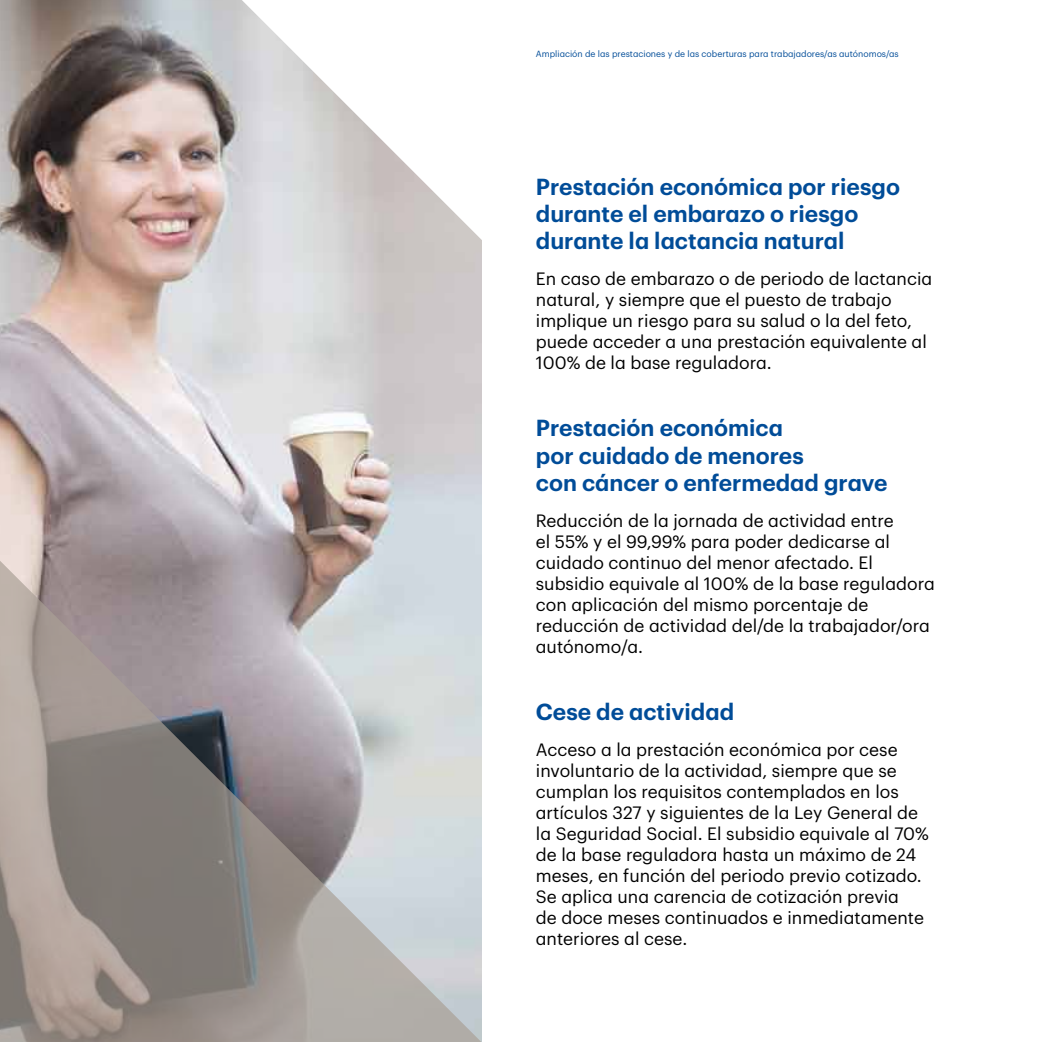
<style>
.page{position:relative;width:1042px;height:1042px;background:#fff}
.page>*{position:absolute;margin:0;border:0;box-sizing:border-box;transform-origin:0 0}
.t1{font:600 22.75px/27.3px "Graphik";color:#004c98}
.t2{font:17.5px/21px "Graphik";color:#000}
.t3{font:8.75px "Graphik";color:#004c98}
</style>
<div class="page">
<img style="left:0;top:0;width:481px;height:561px">
<svg style="left:242px;top:0;width:240px;height:282px"></svg>
<svg style="left:0;top:561px;width:482px;height:481px;background:#a7a2a2"></svg>
<p class="t3" style="left:536px;top:47px;width:364px">Ampliación de las prestaciones y de las coberturas para trabajadores/as autónomos/as</p>
<h1 class="t1" style="left:536px;top:171px;width:366px">Prestación económica por riesgo durante el embarazo o riesgo durante la lactancia natural</h1>
<p class="t2" style="left:536px;top:267px;width:398px">En caso de embarazo o de periodo de lactancia natural, y siempre que el puesto de trabajo implique un riesgo para su salud o la del feto, puede acceder a una prestación equivalente al 100% de la base reguladora.</p>
<h1 class="t1" style="left:536px;top:412px;width:353px">Prestación económica<br>por cuidado de menores<br>con cáncer o enfermedad grave</h1>
<p class="t2" style="left:536px;top:508px;width:400px">Reducción de la jornada de actividad entre<br>el 55% y el 99,99% para poder dedicarse al cuidado continuo del menor afectado. El subsidio equivale al 100% de la base reguladora con aplicación del mismo porcentaje de reducción de actividad del/de la trabajador/ora autónomo/a.</p>
<h1 class="t1" style="left:536px;top:696px;width:200px">Cese de actividad</h1>
<p class="t2" style="left:536px;top:737px;width:394px">Acceso a la prestación económica por cese involuntario de la actividad, siempre que se cumplan los requisitos contemplados en los artículos 327 y siguientes de la Ley General de la Seguridad Social. El subsidio equivale al 70% de la base reguladora hasta un máximo de 24 meses, en función del periodo previo cotizado.<br>Se aplica una carencia de cotización previa<br>de doce meses continuados e inmediatamente anteriores al cese.</p>
</div>
